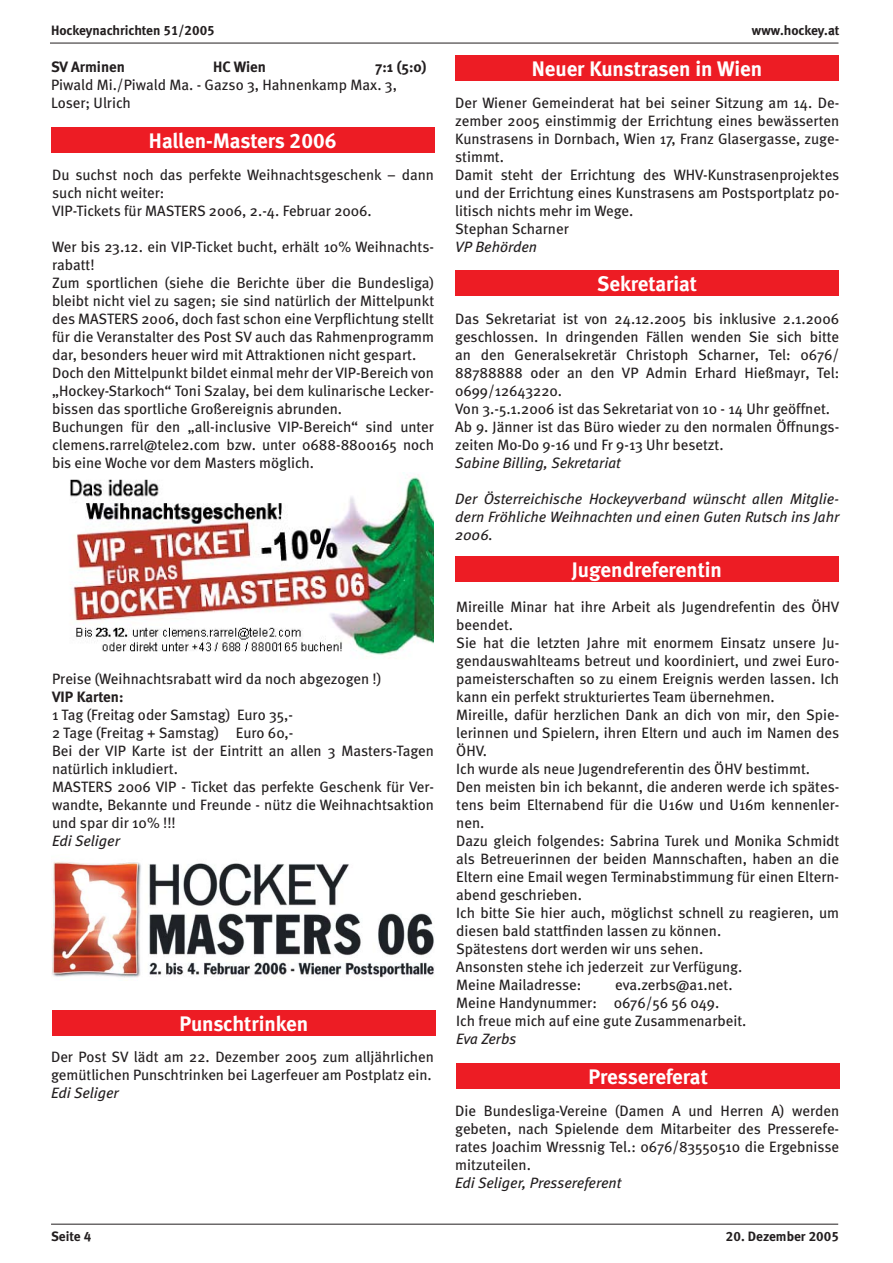
<style>
.page{position:relative;width:893px;height:1263px;background:#fff}
.page>*{position:absolute;margin:0;border:0;box-sizing:border-box;transform-origin:0 0}
.t1{font:21px "Meta Bold LF";color:#fff}
.t2{font:15px/18px "Meta";color:#231f20}
.t3{font:italic 15px/18px "Meta";color:#231f20;text-align:justify}
.t4{font:700 15px "Meta";color:#231f20}
.t5{font:13.5px "Meta Bold LF";color:#231f20}
</style>
<div class="page">
<hr style="left:50px;top:43px;width:788px;height:1px;background:#231f20">
<hr style="left:51px;top:1224px;width:787px;height:1px;background:#231f20">
<div style="left:455px;top:55px;width:383px;height:26px;background:#ed1c24"></div>
<div style="left:52px;top:1010px;width:383px;height:26px;background:#ed1c24"></div>
<div style="left:51px;top:128px;width:383px;height:25px;background:#ed1c24"></div>
<img style="left:52px;top:861px;width:382px;height:117px">
<img style="left:70px;top:472px;width:364px;height:185px">
<div style="left:455px;top:270px;width:383px;height:25px;background:#ed1c24"></div>
<div style="left:455px;top:556px;width:383px;height:25px;background:#ed1c24"></div>
<div style="left:456px;top:1063px;width:383px;height:25px;background:#ed1c24"></div>
<p class="t5" style="left:51px;top:25px;width:165px">Hockeynachrichten 51/2005</p>
<p class="t4" style="left:51px;top:61px;width:75px">SV Arminen</p>
<p class="t4" style="left:213px;top:61px;width:54px">HC Wien</p>
<p class="t4" style="left:375px;top:61px;width:53px">7:1 (5:0)</p>
<p class="t2" style="left:51px;top:77px;width:347px">Piwald Mi./Piwald Ma. - Gazso 3, Hahnenkamp Max. 3,<br>Loser; Ulrich</p>
<h1 class="t1" style="left:149px;top:133px;width:189px">Hallen-Masters 2006</h1>
<p class="t2" style="left:52px;top:167px;width:383px">Du suchst noch das perfekte Weihnachtsgeschenk – dann such nicht weiter:<br>VIP-Tickets für MASTERS 2006, 2.-4. Februar 2006.</p>
<p class="t2" style="left:52px;top:239px;width:383px">Wer bis 23.12. ein VIP-Ticket bucht, erhält 10% Weihnachts&shy;rabatt!<br>Zum sportlichen (siehe die Berichte über die Bundesliga) bleibt nicht viel zu sagen; sie sind natürlich der Mittelpunkt des MASTERS 2006, doch fast schon eine Verpflichtung stellt für die Veranstalter des Post SV auch das Rahmenprogramm dar, besonders heuer wird mit Attraktionen nicht gespart.<br>Doch den Mittelpunkt bildet einmal mehr der VIP-Bereich von „Hockey-Starkoch“ Toni Szalay, bei dem kulinarische Lecker&shy;bissen das sportliche Großereignis abrunden.<br>Buchungen für den „all-inclusive VIP-Bereich“ sind unter clemens.rarrel@tele2.com bzw. unter 0688-8800165 noch bis eine Woche vor dem Masters möglich.</p>
<p class="t2" style="left:52px;top:671px;width:330px">Preise (Weihnachtsrabatt wird da noch abgezogen !)</p>
<p class="t4" style="left:52px;top:691px;width:73px">VIP Karten:</p>
<p class="t2" style="left:52px;top:707px;width:383px">1 Tag (Freitag oder Samstag) Euro 35,-<br>2 Tage (Freitag + Samstag) Euro 60,-<br>Bei der VIP Karte ist der Eintritt an allen 3 Masters-Tagen natürlich inkludiert.<br>MASTERS 2006 VIP - Ticket das perfekte Geschenk für Ver&shy;wandte, Bekannte und Freunde - nütz die Weihnachtsaktion und spar dir 10% !!!</p>
<p class="t3" style="left:52px;top:834px;width:69px">Edi Seliger</p>
<h1 class="t1" style="left:179px;top:1016px;width:130px">Punschtrinken</h1>
<p class="t2" style="left:51px;top:1049px;width:384px">Der Post SV lädt am 22. Dezember 2005 zum alljährlichen gemütlichen Punschtrinken bei Lagerfeuer am Postplatz ein.</p>
<p class="t3" style="left:51px;top:1086px;width:69px">Edi Seliger</p>
<p class="t5" style="left:752px;top:25px;width:89px">www.hockey.at</p>
<h1 class="t1" style="left:531px;top:61px;width:232px">Neuer Kunstrasen in Wien</h1>
<p class="t2" style="left:455px;top:95px;width:385px">Der Wiener Gemeinderat hat bei seiner Sitzung am 14. De&shy;zember 2005 einstimmig der Errichtung eines bewässerten Kunstrasens in Dornbach, Wien 17, Franz Glasergasse, zuge&shy;stimmt.<br>Damit steht der Errichtung des WHV-Kunstrasenprojektes und der Errichtung eines Kunstrasens am Postsportplatz po&shy;litisch nichts mehr im Wege.<br>Stephan Scharner</p>
<p class="t3" style="left:455px;top:240px;width:83px">VP Behörden</p>
<h1 class="t1" style="left:597px;top:276px;width:101px">Sekretariat</h1>
<p class="t2" style="left:455px;top:311px;width:385px">Das Sekretariat ist von 24.12.2005 bis inklusive 2.1.2006 geschlossen. In dringenden Fällen wenden Sie sich bitte an den Generalsekretär Christoph Scharner, Tel: 0676/ 88788888 oder an den VP Admin Erhard Hießmayr, Tel:<br>0699/12643220.<br>Von 3.-5.1.2006 ist das Sekretariat von 10 - 14 Uhr geöffnet.<br>Ab 9. Jänner ist das Büro wieder zu den normalen Öffnungs&shy;zeiten Mo-Do 9-16 und Fr 9-13 Uhr besetzt.</p>
<p class="t3" style="left:455px;top:456px;width:167px">Sabine Billing, Sekretariat</p>
<p class="t3" style="left:455px;top:492px;width:386px">Der Österreichische Hockeyverband wünscht allen Mitglie&shy;dern Fröhliche Weihnachten und einen Guten Rutsch ins Jahr 2006.</p>
<h1 class="t1" style="left:572px;top:562px;width:152px">Jugendreferentin</h1>
<p class="t2" style="left:456px;top:599px;width:385px">Mireille Minar hat ihre Arbeit als Jugendrefentin des ÖHV beendet.<br>Sie hat die letzten Jahre mit enormem Einsatz unsere Ju&shy;gendauswahlteams betreut und koordiniert, und zwei Euro&shy;pameisterschaften so zu einem Ereignis werden lassen. Ich kann ein perfekt strukturiertes Team übernehmen.<br>Mireille, dafür herzlichen Dank an dich von mir, den Spie&shy;lerinnen und Spielern, ihren Eltern und auch im Namen des ÖHV.<br>Ich wurde als neue Jugendreferentin des ÖHV bestimmt.<br>Den meisten bin ich bekannt, die anderen werde ich spätes&shy;tens beim Elternabend für die U16w und U16m kennenler&shy;nen.<br>Dazu gleich folgendes: Sabrina Turek und Monika Schmidt als Betreuerinnen der beiden Mannschaften, haben an die Eltern eine Email wegen Terminabstimmung für einen Eltern&shy;abend geschrieben.<br>Ich bitte Sie hier auch, möglichst schnell zu reagieren, um diesen bald stattfinden lassen zu können.<br>Spätestens dort werden wir uns sehen.<br>Ansonsten stehe ich jederzeit zur Verfügung.<br>Meine Mailadresse:</p>
<p class="t2" style="left:456px;top:977px;width:292px;text-indent:159px">eva.zerbs@a1.net.<br>Meine Handynummer: 0676/56 56 049.<br>Ich freue mich auf eine gute Zusammenarbeit.</p>
<p class="t3" style="left:456px;top:1032px;width:62px">Eva Zerbs</p>
<h1 class="t1" style="left:588px;top:1069px;width:121px">Pressereferat</h1>
<p class="t2" style="left:455px;top:1103px;width:385px;text-align:justify">Die Bundesliga-Vereine (Damen A und Herren A) werden gebeten, nach Spielende dem Mitarbeiter des Presserefe&shy;rates Joachim Wressnig Tel.: 0676/83550510 die Ergebnisse mitzuteilen.</p>
<p class="t3" style="left:455px;top:1176px;width:167px">Edi Seliger, Pressereferent</p>
<p class="t5" style="left:51px;top:1231px;width:42px">Seite 4</p>
<p class="t5" style="left:726px;top:1231px;width:114px">20. Dezember 2005</p>
</div>
